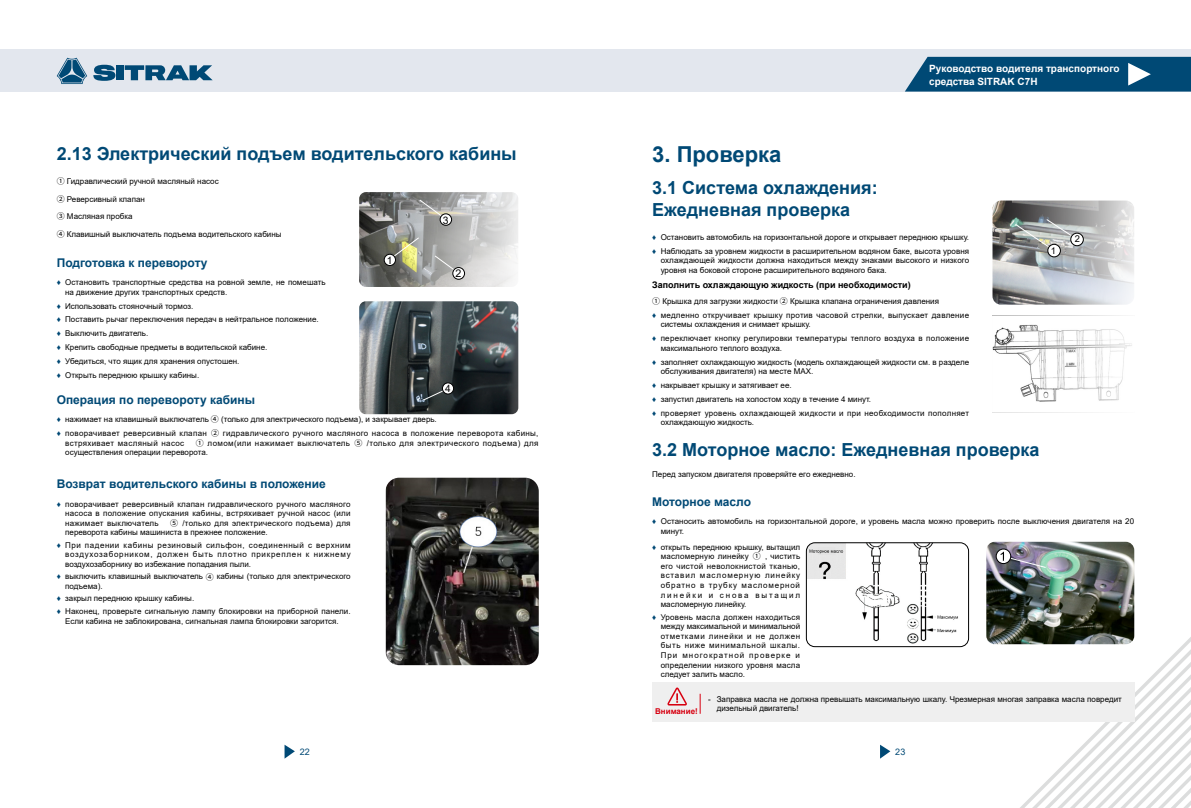
<style>
.page{position:relative;width:1191px;height:808px;background:#fff}
.page>*{position:absolute;margin:0;border:0;box-sizing:border-box;transform-origin:0 0}
.t1{font:700 22px "Arial";color:#004975}
.t2{font:700 18px/21.6px "Arial";color:#004975}
.t3{font:700 12px "Arial";color:#004975}
.t4{font:10.6px "Arial";color:#000}
.t5{font:10.4px "Arial";color:#000}
.t6{font:10.2px "Arial";color:#000}
.t7{font:10.1px "Arial";color:#000}
.t8{font:700 10px/13px "Arial";color:#fff}
.t9{font:9.4px "Arial";color:#000}
.t10{font:700 9px "Arial";color:#000}
.t11{font:9px "Arial";color:#004975}
.t12{font:8px/9.6px "Arial";color:#000}
.t13{font:8px/13.8px "Arial";letter-spacing:.025em;color:#000}
.t14{font:8px/9.6px "Arial";letter-spacing:.045em;color:#000}
.t15{font:8px/13.8px "Arial";letter-spacing:.03em;color:#000}
.t16{font:700 8px "Arial";color:#e60012}
.s1{font-family:"Source Han Sans CN"}
.s2{color:#004975}
</style>
<div class="page">
<div style="left:0;top:49px;width:1191px;height:43px;background:#e3e7ee"></div>
<svg style="left:905px;top:57px;width:286px;height:35px;background:#12557e"></svg>
<svg style="left:284px;top:745px;width:11px;height:14px"></svg>
<svg style="left:880px;top:745px;width:10px;height:14px"></svg>
<svg style="left:1006px;top:630px;width:185px;height:178px"></svg>
<svg style="left:57px;top:58px;width:30px;height:26px"></svg>
<div style="left:116px;top:65px;width:7px;height:15px;background:#004975"></div>
<svg style="left:93px;top:65px;width:22px;height:16px"></svg>
<svg style="left:125px;top:65px;width:88px;height:15px"></svg>
<img style="left:359px;top:301px;width:159px;height:113px">
<svg style="left:423px;top:388px;width:25px;height:13px"></svg>
<div style="left:442px;top:383px;width:11px;height:11px;background:#fff;border-radius:50%"></div>
<div style="left:442px;top:383px;width:12px;height:11px;border:1px solid #000;border-radius:50%"></div>
<img style="left:359px;top:192px;width:159px;height:95px">
<svg style="left:419px;top:199px;width:27px;height:21px"></svg>
<svg style="left:434px;top:255px;width:25px;height:18px"></svg>
<svg style="left:390px;top:237px;width:29px;height:22px"></svg>
<div style="left:440px;top:214px;width:11px;height:11px;background:#fff;border-radius:50%"></div>
<div style="left:440px;top:214px;width:12px;height:11px;border:1px solid #000;border-radius:50%"></div>
<div style="left:453px;top:267px;width:11px;height:12px;background:#fff;border-radius:50%"></div>
<div style="left:452px;top:267px;width:13px;height:12px;border:1px solid #000;border-radius:50%"></div>
<div style="left:384px;top:254px;width:11px;height:12px;background:#fff;border-radius:50%"></div>
<div style="left:384px;top:254px;width:11px;height:12px;border:1px solid #000;border-radius:50%"></div>
<img style="left:385px;top:478px;width:154px;height:187px">
<img style="left:992px;top:315px;width:140px;height:98px">
<img style="left:992px;top:201px;width:142px;height:104px">
<svg style="left:1015px;top:219px;width:64px;height:32px;background:#a1a6a4"></svg>
<div style="left:1047px;top:244px;width:13px;height:13px;background:#fff;border-radius:50%"></div>
<div style="left:1047px;top:244px;width:13px;height:13px;border:1px solid #000;border-radius:50%"></div>
<div style="left:1070px;top:233px;width:13px;height:13px;background:#fff;border-radius:50%"></div>
<div style="left:1070px;top:233px;width:13px;height:13px;border:1px solid #000;border-radius:50%"></div>
<div style="left:652px;top:682px;width:482px;height:40px;background:#efefef"></div>
<svg style="left:700px;top:694px;width:1px;height:20px"></svg>
<svg style="left:667px;top:687px;width:20px;height:18px"></svg>
<img style="left:806px;top:543px;width:161px;height:104px">
<div style="left:806px;top:543px;width:162px;height:104px;border:1px solid #000;border-radius:9px"></div>
<img style="left:986px;top:542px;width:148px;height:102px">
<svg style="left:996px;top:549px;width:14px;height:15px"></svg>
<div style="left:996px;top:549px;width:15px;height:15px;border:1px solid #000;border-radius:50%"></div>
<svg style="left:1000px;top:552px;width:46px;height:16px"></svg>
<h2 class="t2" style="left:57px;top:143px;width:461px">2.13 Электрический подъем водительского кабины</h2>
<p class="t12" style="left:57px;top:176px;width:163px"><span class="s1">①</span> Гидравлический ручной масляный насос</p>
<p class="t12" style="left:57px;top:194px;width:90px"><span class="s1">②</span> Реверсивный клапан</p>
<p class="t12" style="left:57px;top:212px;width:77px"><span class="s1">③</span> Масляная пробка</p>
<p class="t12" style="left:57px;top:229px;width:226px"><span class="s1">④</span> Клавишный выключатель подъема водительского кабины</p>
<h3 class="t3" style="left:57px;top:254px;width:152px">Подготовка к перевороту</h3>
<p class="t12" style="left:65px;top:277px;width:262px;text-indent:-9px"><span class="s2">♦</span> Остановить транспортные средства на ровной земле, не помешать на движение других транспортных средств.</p>
<p class="t12" style="left:57px;top:299px;width:263px;line-height:13.9px"><span class="s2">♦</span> Использовать стояночный тормоз.<br><span class="s2">♦</span> Поставить рычаг переключения передач в нейтральное положение. <span class="s2">♦</span> Выключить двигатель.<br><span class="s2">♦</span> Крепить свободные предметы в водительской кабине.<br><span class="s2">♦</span> Убедиться, что ящик для хранения опустошен.<br><span class="s2">♦</span> Открыть переднюю крышку кабины.</p>
<h3 class="t3" style="left:57px;top:391px;width:200px">Операция по перевороту кабины</h3>
<p class="t13" style="left:57px;top:412px;width:483px"><span class="s2">♦</span> нажимает на клавишный выключатель <span class="s1">④</span> (только для электрического подъема), и закрывает дверь.<br><span class="s2">♦</span> поворачивает реверсивный клапан <span class="s1">②</span> гидравлического ручного масляного насоса в положение переворота кабины,</p>
<p class="t14" style="left:65px;top:438px;width:120px">встряхивает масляный насос</p>
<h3 class="t5" style="left:443px;top:213px;width:7px">3</h3>
<p class="t6" style="left:387px;top:253px;width:7px">1</p>
<h3 class="t4" style="left:455px;top:266px;width:7px">2</h3>
<p class="t7" style="left:445px;top:381px;width:7px">4</p>
<p class="t14" style="left:65px;top:438px;width:475px;text-indent:131px"><span class="s1">①</span> ломом(или нажимает выключатель <span class="s1">⑤</span> /только для электрического подъема) для осуществления операции переворота.</p>
<h3 class="t3" style="left:57px;top:475px;width:270px">Возврат водительского кабины в положение</h3>
<p class="t12" style="left:65px;top:499px;width:287px;text-align:justify;text-indent:-9px"><span class="s2">♦</span> поворачивает реверсивный клапан гидравлического ручного масляного насоса в положение опускания кабины, встряхивает ручной насос (или нажимает выключатель</p>
<p class="t12" style="left:65px;top:518px;width:287px;text-indent:105px"><span class="s1">⑤</span> /только для электрического подъема) для переворота кабины машиниста в прежнее положение.</p>
<p class="t12" style="left:65px;top:540px;width:287px;text-align:justify;text-indent:-9px"><span class="s2">♦</span> При падении кабины резиновый сильфон, соединенный с верхним воздухозаборником, должен быть плотно прикреплен к нижнему воздухозаборнику во избежание попадания пыли.</p>
<p class="t12" style="left:65px;top:572px;width:287px;text-indent:-9px"><span class="s2">♦</span> выключить клавишный выключатель <span class="s1">④</span> кабины (только для электрического подъема).</p>
<p class="t12" style="left:57px;top:592px;width:295px;line-height:12.4px"><span class="s2">♦</span> закрыл переднюю крышку кабины.<br><span class="s2">♦</span> Наконец, проверьте сигнальную лампу блокировки на приборной панели.</p>
<p class="t12" style="left:65px;top:616px;width:275px">Если кабина не заблокирована, сигнальная лампа блокировки загорится.</p>
<h1 class="t1" style="left:652px;top:139px;width:131px">3. Проверка</h1>
<h2 class="t2" style="left:652px;top:177px;width:227px">3.1 Система охлаждения:<br>Ежедневная проверка</h2>
<p class="t8" style="left:929px;top:62px;width:192px">Руководство водителя транспортного средства SITRAK C7H</p>
<p class="t12" style="left:652px;top:230px;width:318px;line-height:13.9px"><span class="s2">♦</span> Остановить автомобиль на горизонтальной дороге и открывает переднюю крышку. <span class="s2">♦</span> Наблюдать за уровнем жидкости в расширительном водяном баке, высота уровня</p>
<p class="t12" style="left:660px;top:256px;width:310px">охлаждающей жидкости должна находиться между знаками высокого и низкого уровня на боковой стороне расширительного водяного бака.</p>
<p class="t10" style="left:652px;top:278px;width:260px">Заполнить охлаждающую жидкость (при необходимости)</p>
<p class="t12" style="left:652px;top:294px;width:318px;line-height:13.8px"><span class="s1">①</span> Крышка для загрузки жидкости <span class="s1">②</span> Крышка клапана ограничения давления<br><span class="s2">♦</span> медленно откручивает крышку против часовой стрелки, выпускает давление</p>
<p class="t15" style="left:652px;top:318px;width:318px;text-indent:9px">системы охлаждения и снимает крышку.<br><span class="s2">♦</span> переключает кнопку регулировки температуры теплого воздуха в положение</p>
<p class="t12" style="left:652px;top:341px;width:318px;line-height:13.9px;text-indent:9px">максимального теплого воздуха.<br><span class="s2">♦</span> заполняет охлаждающую жидкость (модель охлаждающей жидкости см. в разделе</p>
<p class="t12" style="left:652px;top:364px;width:318px;line-height:13.9px;text-indent:9px">обслуживания двигателя) на месте MAX.<br><span class="s2">♦</span> накрывает крышку и затягивает ее.<br><span class="s2">♦</span> запустил двигатель на холостом ходу в течение 4 минут.<br><span class="s2">♦</span> проверяет уровень охлаждающей жидкости и при необходимости пополняет</p>
<p class="t12" style="left:660px;top:418px;width:95px">охлаждающую жидкость.</p>
<p class="t9" style="left:1051px;top:244px;width:7px">1</p>
<p class="t9" style="left:1074px;top:233px;width:7px">2</p>
<h2 class="t2" style="left:652px;top:439px;width:389px">3.2 Моторное масло: Ежедневная проверка</h2>
<p class="t12" style="left:652px;top:469px;width:205px">Перед запуском двигателя проверяйте его ежедневно.</p>
<h3 class="t3" style="left:652px;top:493px;width:100px">Моторное масло</h3>
<p class="t12" style="left:660px;top:517px;width:475px;text-indent:-9px"><span class="s2">♦</span> Останосить автомобиль на горизонтальной дороге, и уровень масла можно проверить после выключения двигателя на 20 минут.</p>
<p class="t12" style="left:660px;top:542px;width:141px;text-align:justify;text-indent:-9px"><span class="s2">♦</span> открыть переднюю крышку, вытащил масломерную линейку <span class="s1">①</span> , чистить его чистой неволокнистой тканью, вставил масломерную линейку обратно в трубку масломерной линейки и снова вытащил масломерную линейку.</p>
<p class="t12" style="left:660px;top:612px;width:141px;text-align:justify;text-indent:-9px"><span class="s2">♦</span> Уровень масла должен находиться между максимальной и минимальной отметками линейки и не должен быть ниже минимальной шкалы.<br>При многократной проверке и определении низкого уровня масла следует залить масло.</p>
<p class="t12" style="left:708px;top:694px;width:415px">- Заправка масла не должна превышать максимальную шкалу. Чрезмерная многая заправка масла повредит</p>
<p class="t16" style="left:655px;top:706px;width:44px">Внимание!</p>
<p class="t12" style="left:717px;top:704px;width:83px">дизельный двигатель!</p>
<p class="t11" style="left:300px;top:745px;width:12px">22</p>
<p class="t11" style="left:895px;top:745px;width:12px">23</p>
</div>
